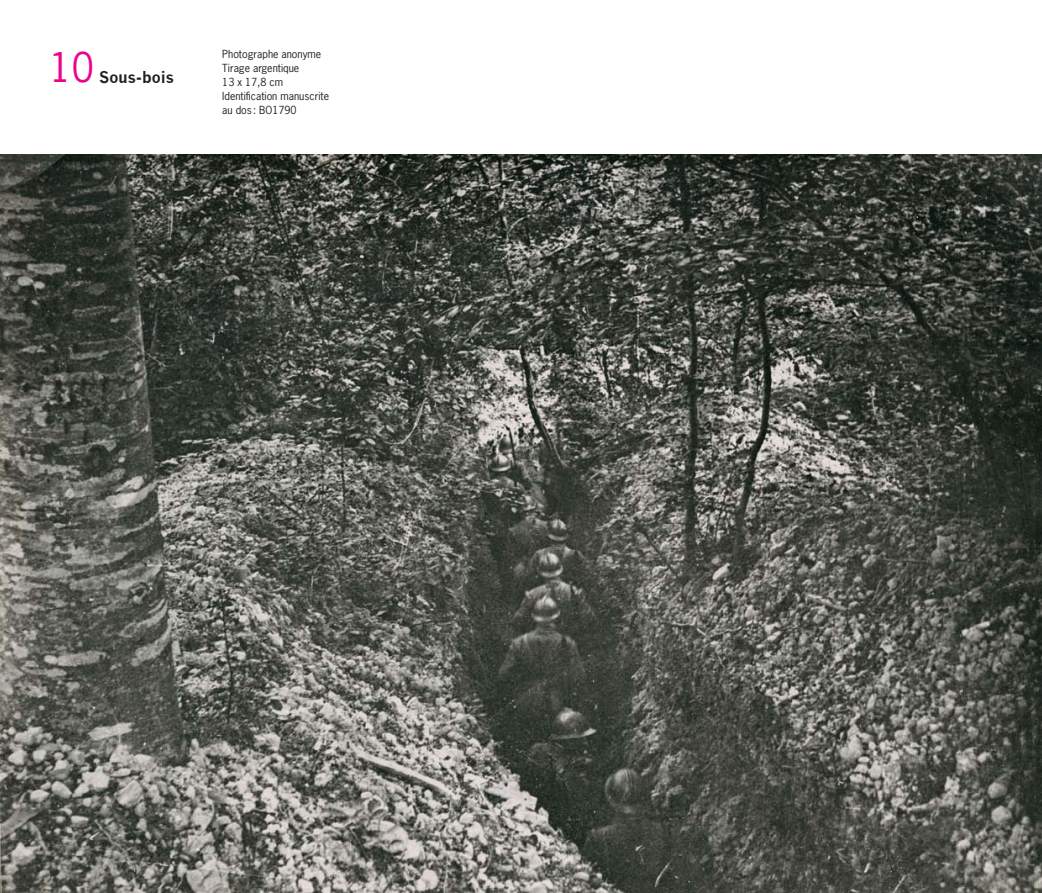
<style>
.page{position:relative;width:1042px;height:893px;background:#fff}
.page>*{position:absolute;margin:0;border:0;box-sizing:border-box;transform-origin:0 0}
.t1{font:38.5px "News Gothic";color:#ed028c}
.TITRE_NOIR{font:700 15.75px "News Gothic";color:#231f20}
.Technique-texte{font:10.5px/14px "News Gothic";color:#231f20}
</style>
<div class="page">
<img style="left:0;top:155px;width:1042px;height:738px">
<p class="t1" style="left:50px;top:42px;width:46px">10</p>
<p class="TITRE_NOIR" style="left:99px;top:67px;width:76px">Sous-bois</p>
<p class="Technique-texte" style="left:222px;top:47px;width:108px">Photographe anonyme<br>Tirage argentique<br>13 x 17,8 cm<br>Identification manuscrite au dos : BO1790</p>
</div>
